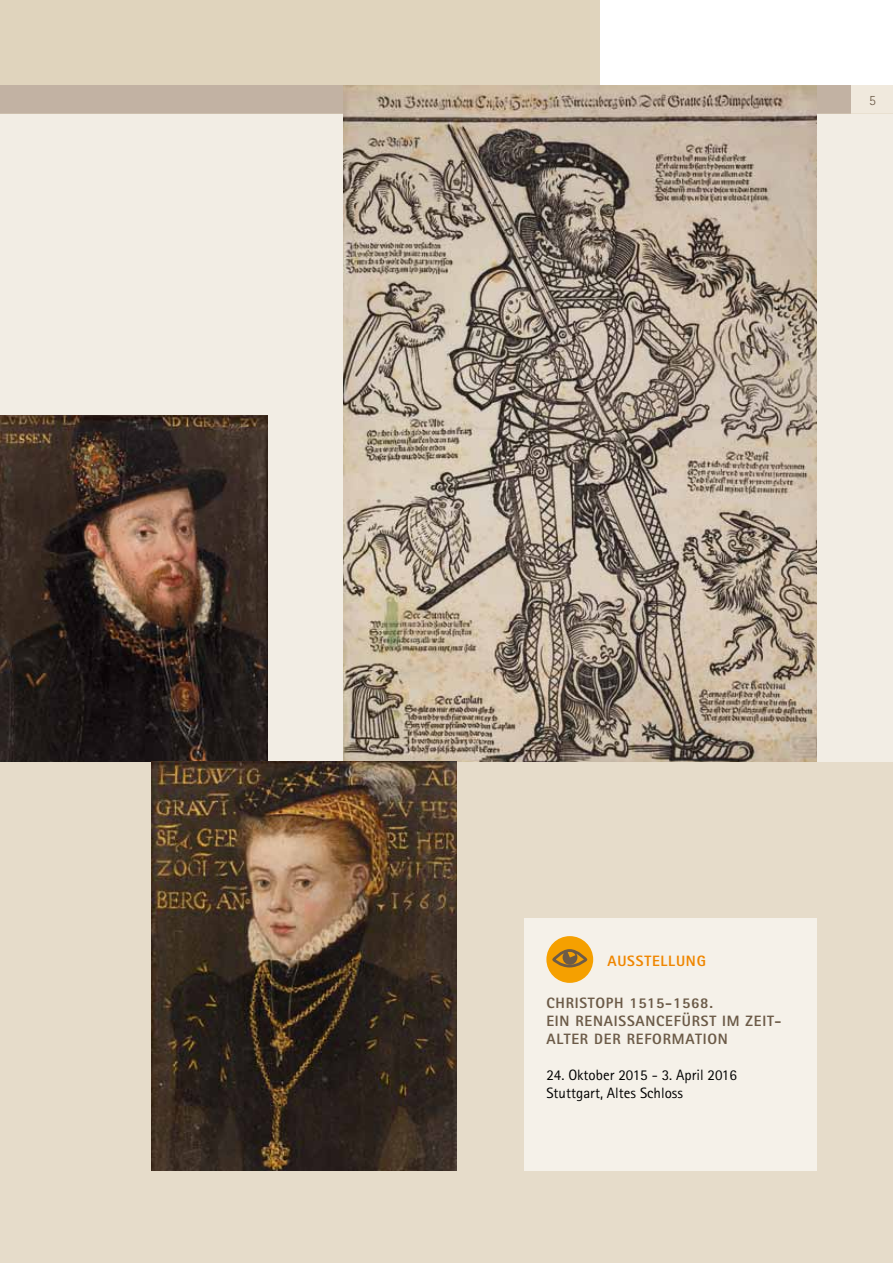
<style>
.page{position:relative;width:893px;height:1263px;background:#fff}
.page>*{position:absolute;margin:0;border:0;box-sizing:border-box;transform-origin:0 0}
.t1{font:800 15px/18px "Rotis Sans Serif";letter-spacing:.05em;color:#6c5b48}
.t2{font:15px/18px "Rotis Sans Serif";color:#000}
.t3{font:800 15px "Rotis Sans Serif";color:#ef8600}
.t4{font:300 14.25px "Rotis Sans Serif";color:#6c5b48}
</style>
<div class="page">
<div style="left:0;top:762px;width:893px;height:501px;background:#e6dcca"></div>
<div style="left:0;top:0;width:600px;height:108px;background:#e0d4bd"></div>
<div style="left:0;top:85px;width:893px;height:29px;background:#c2b2a3"></div>
<div style="left:852px;top:85px;width:41px;height:29px;background:#f0e9dd"></div>
<div style="left:0;top:114px;width:893px;height:648px;background:#f2ede4"></div>
<img style="left:343px;top:86px;width:473px;height:676px">
<img style="left:0;top:416px;width:267px;height:346px">
<img style="left:151px;top:762px;width:305px;height:408px">
<div style="left:524px;top:918px;width:292px;height:252px;background:#f5f1e9"></div>
<div style="left:546px;top:936px;width:47px;height:47px;background:#f5a000;border-radius:50%"></div>
<svg style="left:552px;top:949px;width:36px;height:19px"></svg>
<p class="t4" style="left:869px;top:92px;width:8px">5</p>
<p class="t3" style="left:607px;top:952px;width:10px">AUSSTELLU</p>
<p class="t3" style="left:686px;top:952px;width:20px">NG</p>
<p class="t1" style="left:546px;top:994px;width:28px">CHRIST</p>
<p class="t1" style="left:546px;top:994px;width:168px;text-indent:49px">OPH 1515-1568.<br>EIN RENAISSA</p>
<p class="t1" style="left:645px;top:1012px;width:30px">NCEFÜRST</p>
<p class="t1" style="left:722px;top:1012px;width:32px">IM ZEIT</p>
<p class="t1" style="left:774px;top:1012px;width:8px">-</p>
<p class="t1" style="left:546px;top:1030px;width:10px">ALTER</p>
<p class="t1" style="left:594px;top:1030px;width:78px">DER REFORMATI</p>
<p class="t1" style="left:707px;top:1030px;width:22px">ON</p>
<p class="t2" style="left:546px;top:1066px;width:192px">24. Oktober 2015 - 3. April 2016<br>Stuttgart, Altes Schloss</p>
</div>
